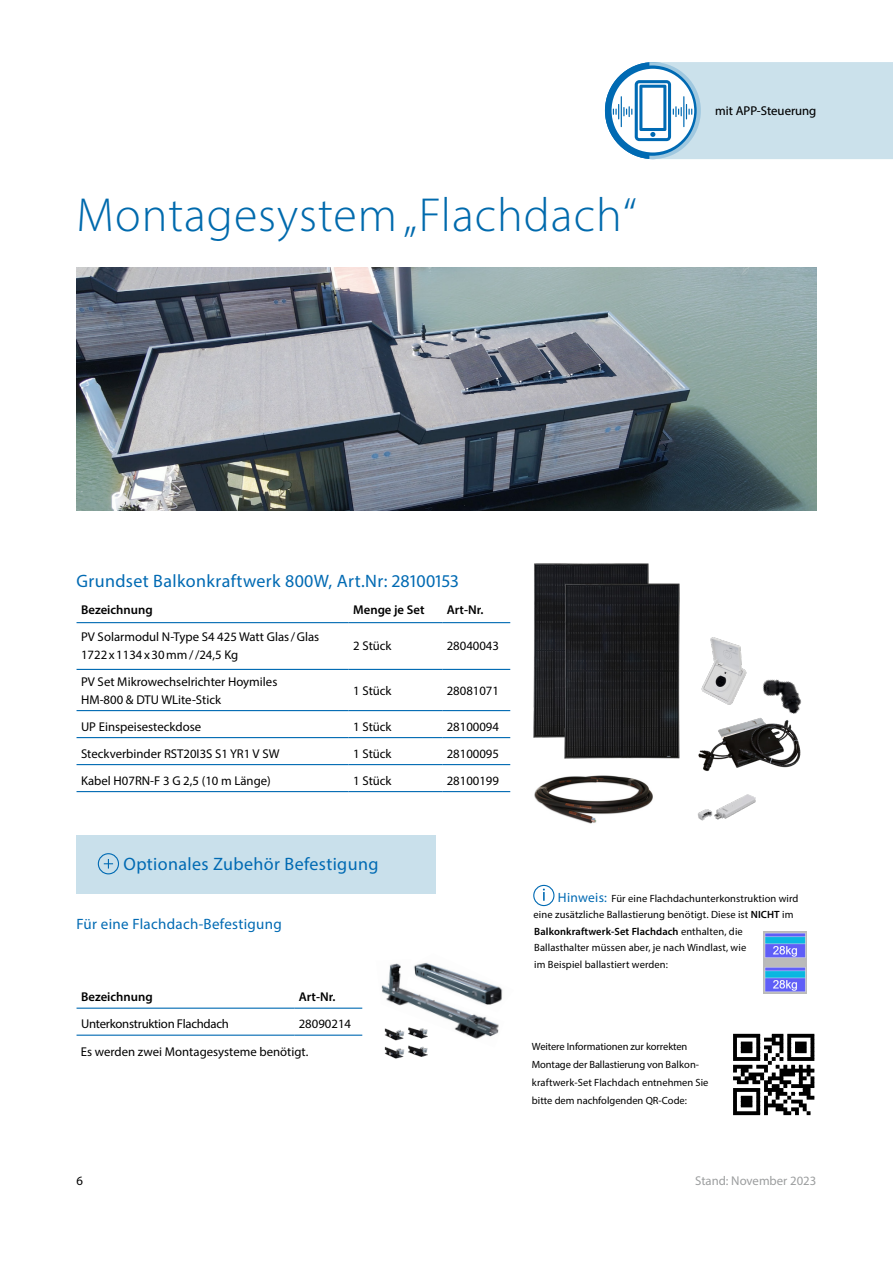
<style>
.page{position:relative;width:893px;height:1263px;background:#fff}
.page>*{position:absolute;margin:0;border:0;box-sizing:border-box;transform-origin:0 0}
.t1{font:300 48px "Myriad Pro";letter-spacing:.02em;color:#006aad}
.t2{font:18px "Myriad Pro";letter-spacing:.02em;color:#006ab3}
.t3{font:15px "Myriad Pro";letter-spacing:.02em;color:#006ab3}
.t4{font:12.75px/18px "Myriad Pro";color:#000}
.t5{font:600 12.75px "Myriad Pro";color:#000}
.t6{font:12.75px "Myriad Pro";letter-spacing:-.02em;color:#000}
.t7{font:12.75px "Myriad Pro";color:#9c9e9f}
.t8{font:10.5px/16.5px "Myriad Pro";letter-spacing:.01em;color:#000}
.s1{font-size:13.5px;color:#006ab3}
.s2{font-weight:600}
</style>
<div class="page">
<div style="left:77px;top:835px;width:359px;height:59px;background:#c9e0eb"></div>
<svg style="left:104px;top:859px;width:9px;height:9px"></svg>
<div style="left:98px;top:853px;width:21px;height:21px;border:1px solid #006ab3;border-radius:50%"></div>
<div style="left:605px;top:62px;width:96px;height:97px;border:7px solid #006ab3;border-radius:50%"></div>
<svg style="left:613px;top:62px;width:280px;height:97px"></svg>
<hr style="left:77px;top:622px;width:272px;height:1px;background:#006ab3">
<hr style="left:349px;top:622px;width:93px;height:1px;background:#006ab3">
<hr style="left:442px;top:622px;width:68px;height:1px;background:#006ab3">
<hr style="left:77px;top:669px;width:272px;height:1px;background:#006ab3">
<hr style="left:349px;top:669px;width:93px;height:1px;background:#006ab3">
<hr style="left:442px;top:669px;width:68px;height:1px;background:#006ab3">
<hr style="left:77px;top:710px;width:272px;height:1px;background:#006ab3">
<hr style="left:349px;top:710px;width:93px;height:1px;background:#006ab3">
<hr style="left:442px;top:710px;width:68px;height:1px;background:#006ab3">
<hr style="left:77px;top:737px;width:272px;height:1px;background:#006ab3">
<hr style="left:349px;top:737px;width:93px;height:1px;background:#006ab3">
<hr style="left:442px;top:737px;width:68px;height:1px;background:#006ab3">
<hr style="left:77px;top:764px;width:272px;height:1px;background:#006ab3">
<hr style="left:349px;top:764px;width:93px;height:1px;background:#006ab3">
<hr style="left:442px;top:764px;width:68px;height:1px;background:#006ab3">
<hr style="left:77px;top:791px;width:272px;height:1px;background:#006ab3">
<hr style="left:349px;top:791px;width:93px;height:1px;background:#006ab3">
<hr style="left:442px;top:791px;width:68px;height:1px;background:#006ab3">
<svg style="left:543px;top:888px;width:2px;height:13px"></svg>
<div style="left:533px;top:885px;width:21px;height:21px;border:1px solid #006ab3;border-radius:50%"></div>
<img style="left:763px;top:931px;width:44px;height:62px">
<img style="left:77px;top:267px;width:739px;height:243px">
<svg style="left:733px;top:1034px;width:27px;height:4px"></svg>
<hr style="left:772px;top:1034px;width:11px;height:4px;background:#000">
<svg style="left:787px;top:1034px;width:27px;height:4px"></svg>
<svg style="left:733px;top:1038px;width:81px;height:77px"></svg>
<img style="left:533px;top:563px;width:15px;height:175px">
<img style="left:548px;top:563px;width:132px;height:196px">
<img style="left:698px;top:722px;width:103px;height:49px">
<img style="left:745px;top:679px;width:57px;height:57px">
<img style="left:701px;top:637px;width:51px;height:72px">
<img style="left:534px;top:775px;width:119px;height:49px">
<img style="left:697px;top:794px;width:59px;height:26px">
<hr style="left:77px;top:1007px;width:217px;height:2px;background:#006ab3">
<hr style="left:294px;top:1007px;width:68px;height:2px;background:#006ab3">
<hr style="left:77px;top:1034px;width:217px;height:2px;background:#006ab3">
<hr style="left:294px;top:1034px;width:68px;height:2px;background:#006ab3">
<img style="left:384px;top:1047px;width:44px;height:12px">
<img style="left:381px;top:963px;width:118px;height:84px">
<img style="left:398px;top:962px;width:105px;height:50px">
<h1 class="t1" style="left:77px;top:186px;width:562px">Montagesystem „Flachdach“</h1>
<p class="t4" style="left:715px;top:102px;width:103px">mit APP-Steuerung</p>
<h2 class="t2" style="left:77px;top:569px;width:384px">Grundset Balkonkraftwerk 800W, Art.Nr: 28100153</h2>
<p class="t5" style="left:81px;top:601px;width:73px">Bezeichnung</p>
<p class="t5" style="left:353px;top:601px;width:73px">Menge je Set</p>
<p class="t5" style="left:447px;top:601px;width:38px">Art-Nr.</p>
<p class="t4" style="left:81px;top:627px;width:240px">PV Solarmodul N-Type S4 425 Watt Glas/Glas<br>1722x1134x30mm//24,5 Kg</p>
<p class="t4" style="left:353px;top:636px;width:40px">2 Stück</p>
<p class="t4" style="left:447px;top:636px;width:54px">28040043</p>
<p class="t4" style="left:81px;top:672px;width:198px">PV Set Mikrowechselrichter Hoymiles<br>HM-800 &amp; DTU WLite-Stick</p>
<p class="t4" style="left:353px;top:681px;width:40px">1 Stück</p>
<p class="t4" style="left:447px;top:681px;width:54px">28081071</p>
<p class="t4" style="left:81px;top:717px;width:122px">UP Einspeisesteckdose</p>
<p class="t4" style="left:353px;top:717px;width:40px">1 Stück</p>
<p class="t4" style="left:447px;top:717px;width:54px">28100094</p>
<p class="t4" style="left:81px;top:744px;width:200px">Steckverbinder RST20I3S S1 YR1 V SW</p>
<p class="t4" style="left:353px;top:744px;width:40px">1 Stück</p>
<p class="t4" style="left:447px;top:744px;width:54px">28100095</p>
<p class="t4" style="left:81px;top:771px;width:191px">Kabel H07RN-F 3 G 2,5 (10 m Länge)</p>
<p class="t4" style="left:353px;top:771px;width:40px">1 Stück</p>
<p class="t4" style="left:447px;top:771px;width:54px">28100199</p>
<h2 class="t2" style="left:124px;top:853px;width:256px">Optionales Zubehör Befestigung</h2>
<h3 class="t3" style="left:77px;top:914px;width:207px">Für eine Flachdach-Befestigung</h3>
<p class="t5" style="left:81px;top:988px;width:73px">Bezeichnung</p>
<p class="t5" style="left:299px;top:988px;width:38px">Art-Nr.</p>
<p class="t6" style="left:81px;top:1015px;width:149px">Unterkonstruktion Flachdach</p>
<p class="t4" style="left:299px;top:1014px;width:54px">28090214</p>
<p class="t4" style="left:81px;top:1043px;width:229px">Es werden zwei Montagesysteme benötigt.</p>
<p class="t8" style="left:534px;top:890px;width:266px;text-indent:24px"><span class="s1">Hinweis:</span> Für eine Flachdachunterkonstruktion wird eine zusätzliche Ballastierung benötigt. Diese ist <span class="s2">NICHT</span> im <span class="s2">Balkonkraftwerk-Set Flachdach</span> enthalten, die Ballasthalter müssen aber, je nach Windlast, wie<br>im Beispiel ballastiert werden:</p>
<p class="t8" style="left:532px;top:1038px;width:178px;line-height:18px">Weitere Informationen zur korrekten Montage der Ballastierung von Balkon&shy;kraftwerk-Set Flachdach entnehmen Sie bitte dem nachfolgenden QR-Code:</p>
<p class="t4" style="left:77px;top:1172px;width:8px">6</p>
<p class="t7" style="left:695px;top:1173px;width:123px">Stand: November 2023</p>
</div>
